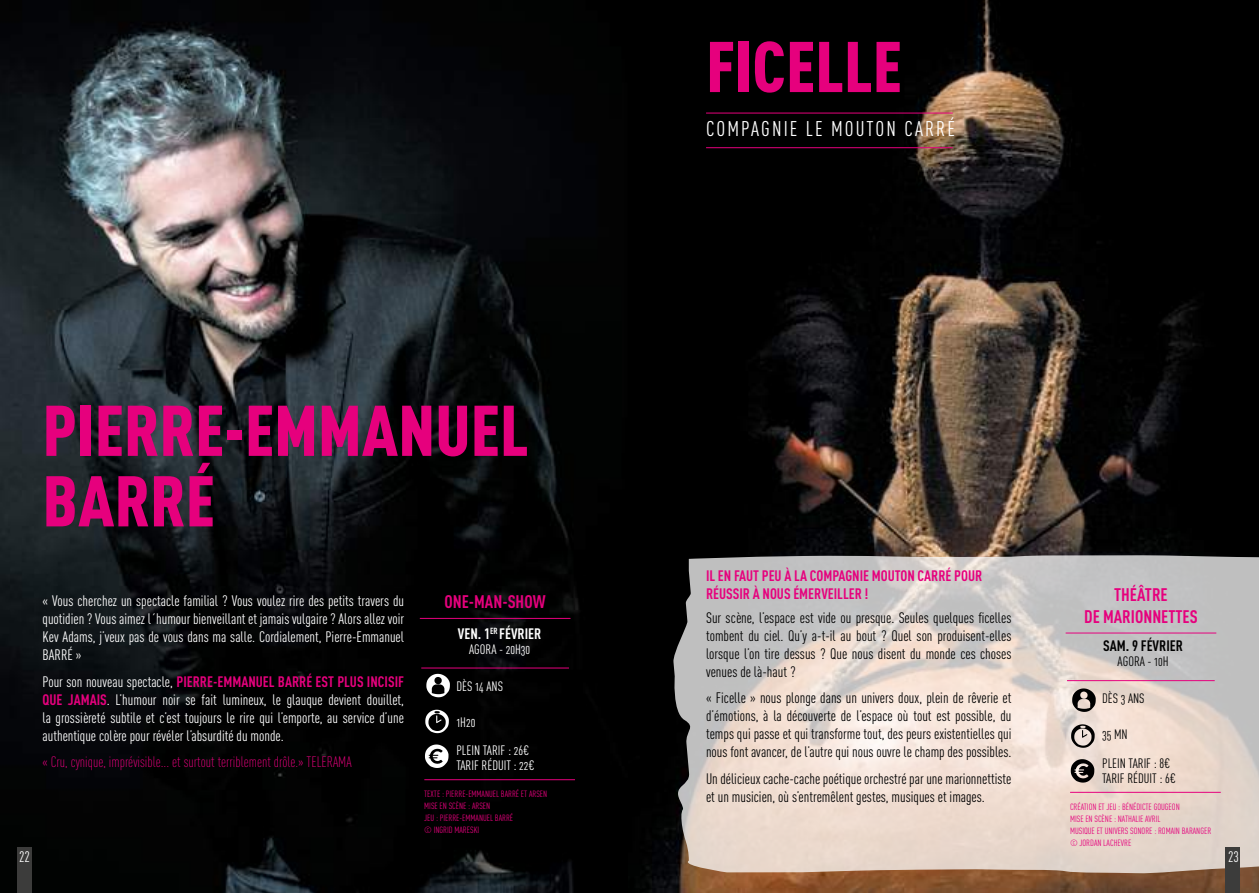
<style>
.page{position:relative;width:1259px;height:893px;background:#fff}
.page>*{position:absolute;margin:0;border:0;box-sizing:border-box;transform-origin:0 0}
.t1{font:900 70.5px/70.5px "DIN Cond";color:#e6007d}
.t2{font:21px "DIN Cond Regular Alternate";letter-spacing:.1em;color:#fff}
.t3{font:700 18px/21.6px "DIN Cond";color:#e6007d;text-align:center}
.t4{font:15px/18px "DIN Cond";color:#000;text-align:justify}
.t5{font:15px/18px "DIN Cond";color:#fff;text-align:justify}
.t6{font:15px "DIN Cond Light Alternate";color:#e6007d}
.t7{font:700 15px/18px "DIN Cond";color:#e6007d}
.t8{font:700 15px "DIN Cond";color:#fff}
.t9{font:700 15px "DIN Cond";color:#000}
.t10{font:13.5px/15px "DIN Cond Regular Alternate";color:#fff}
.t11{font:13.5px/15px "DIN Cond Regular Alternate";color:#000}
.t12{font:9px/12px "DIN Cond Regular Alternate";color:#e6007d}
.s1{font-weight:700;color:#e6007d}
</style>
<div class="page">
<img style="left:0;top:0;width:1259px;height:893px">
<div style="left:17px;top:847px;width:15px;height:46px;background:#3c3c3b"></div>
<hr style="left:706px;top:113px;width:246px;height:1px;background:#e6007d">
<hr style="left:706px;top:147px;width:246px;height:1px;background:#e6007d">
<svg style="left:425px;top:710px;width:24px;height:23px"></svg>
<svg style="left:425px;top:744px;width:23px;height:24px"></svg>
<svg style="left:426px;top:674px;width:24px;height:23px"></svg>
<hr style="left:421px;top:668px;width:148px;height:1px;background:#e6007d">
<hr style="left:420px;top:618px;width:150px;height:1px;background:#e6007d">
<hr style="left:424px;top:779px;width:151px;height:1px;background:#e6007d">
<svg style="left:672px;top:555px;width:587px;height:319px"></svg>
<hr style="left:1065px;top:633px;width:151px;height:1px;background:#e6007d">
<hr style="left:1067px;top:680px;width:147px;height:1px;background:#e6007d">
<hr style="left:1070px;top:792px;width:150px;height:1px;background:#e6007d">
<svg style="left:1071px;top:724px;width:23px;height:24px"></svg>
<svg style="left:1070px;top:759px;width:24px;height:24px"></svg>
<svg style="left:1072px;top:688px;width:23px;height:24px"></svg>
<div style="left:1225px;top:847px;width:14px;height:46px;background:#3c3c3b"></div>
<h1 class="t1" style="left:43px;top:393px;width:487px">PIERRE-EMMANUEL<br>BARRÉ</h1>
<p class="t5" style="left:43px;top:592px;width:363px">« Vous cherchez un spectacle familial ? Vous voulez rire des petits travers du quotidien ? Vous aimez l´humour bienveillant et jamais vulgaire ? Alors allez voir Kev Adams, j’veux pas de vous dans ma salle. Cordialement, Pierre-Emmanuel BARRÉ »</p>
<p class="t5" style="left:43px;top:672px;width:363px">Pour son nouveau spectacle, <span class="s1">PIERRE-EMMANUEL BARRÉ EST PLUS INCISIF QUE JAMAIS</span>. L’humour noir se fait lumineux, le glauque devient douillet, la grossièreté subtile et c’est toujours le rire qui l’emporte, au service d’une authentique colère pour révéler l’absurdité du monde.</p>
<p class="t6" style="left:43px;top:753px;width:311px">« Cru, cynique, imprévisible... et surtout terriblement drôle.» TELERAMA</p>
<p class="t5" style="left:19px;top:847px;width:12px">22</p>
<p class="t3" style="left:444px;top:590px;width:103px">ONE-MAN-SHOW</p>
<p class="t8" style="left:458px;top:624px;width:85px">VEN. 1<sup>ER</sup> FÉVRIER</p>
<p class="t10" style="left:469px;top:641px;width:63px">AGORA - 20H30</p>
<p class="t10" style="left:456px;top:678px;width:48px">DÈS 14 ANS</p>
<p class="t10" style="left:456px;top:714px;width:21px">1H20</p>
<p class="t10" style="left:456px;top:743px;width:80px">PLEIN TARIF : 26€<br>TARIF RÉDUIT : 22€</p>
<p class="t12" style="left:424px;top:788px;width:125px">TEXTE : PIERRE-EMMANUEL BARRÉ ET ARSEN<br>MISE EN SCÈNE : ARSEN<br>JEU : PIERRE-EMMANUEL BARRÉ<br>© INGRID MARESKI</p>
<h1 class="t1" style="left:706px;top:29px;width:197px">FICELLE</h1>
<h2 class="t2" style="left:706px;top:116px;width:250px">COMPAGNIE LE MOUTON CARRÉ</h2>
<p class="t7" style="left:706px;top:567px;width:278px">IL EN FAUT PEU À LA COMPAGNIE MOUTON CARRÉ POUR<br>RÉUSSIR À NOUS ÉMERVEILLER !</p>
<p class="t4" style="left:706px;top:608px;width:307px">Sur scène, l’espace est vide ou presque. Seules quelques ficelles tombent du ciel. Qu’y a-t-il au bout ? Quel son produisent-elles lorsque l’on tire dessus ? Que nous disent du monde ces choses venues de là-haut ?</p>
<p class="t4" style="left:706px;top:689px;width:307px">« Ficelle » nous plonge dans un univers doux, plein de rêverie et d’émotions, à la découverte de l’espace où tout est possible, du temps qui passe et qui transforme tout, des peurs existentielles qui nous font avancer, de l’autre qui nous ouvre le champ des possibles.</p>
<p class="t4" style="left:706px;top:769px;width:307px">Un délicieux cache-cache poétique orchestré par une marionnettiste et un musicien, où s’entremêlent gestes, musiques et images.</p>
<p class="t3" style="left:1084px;top:584px;width:115px">THÉÂTRE<br>DE MARIONNETTES</p>
<p class="t9" style="left:1103px;top:637px;width:81px">SAM. 9 FÉVRIER</p>
<p class="t11" style="left:1117px;top:654px;width:53px">AGORA - 10H</p>
<p class="t11" style="left:1102px;top:691px;width:44px">DÈS 3 ANS</p>
<p class="t11" style="left:1102px;top:727px;width:27px">35 MN</p>
<p class="t11" style="left:1102px;top:755px;width:75px">PLEIN TARIF : 8€<br>TARIF RÉDUIT : 6€</p>
<p class="t12" style="left:1070px;top:800px;width:143px">CRÉATION ET JEU : BÉNÉDICTE GOUGEON<br>MISE EN SCÈNE : NATHALIE AVRIL<br>MUSIQUE ET UNIVERS SONORE : ROMAIN BARANGER © JORDAN LACHEVRE</p>
<p class="t5" style="left:1228px;top:847px;width:12px">23</p>
</div>
